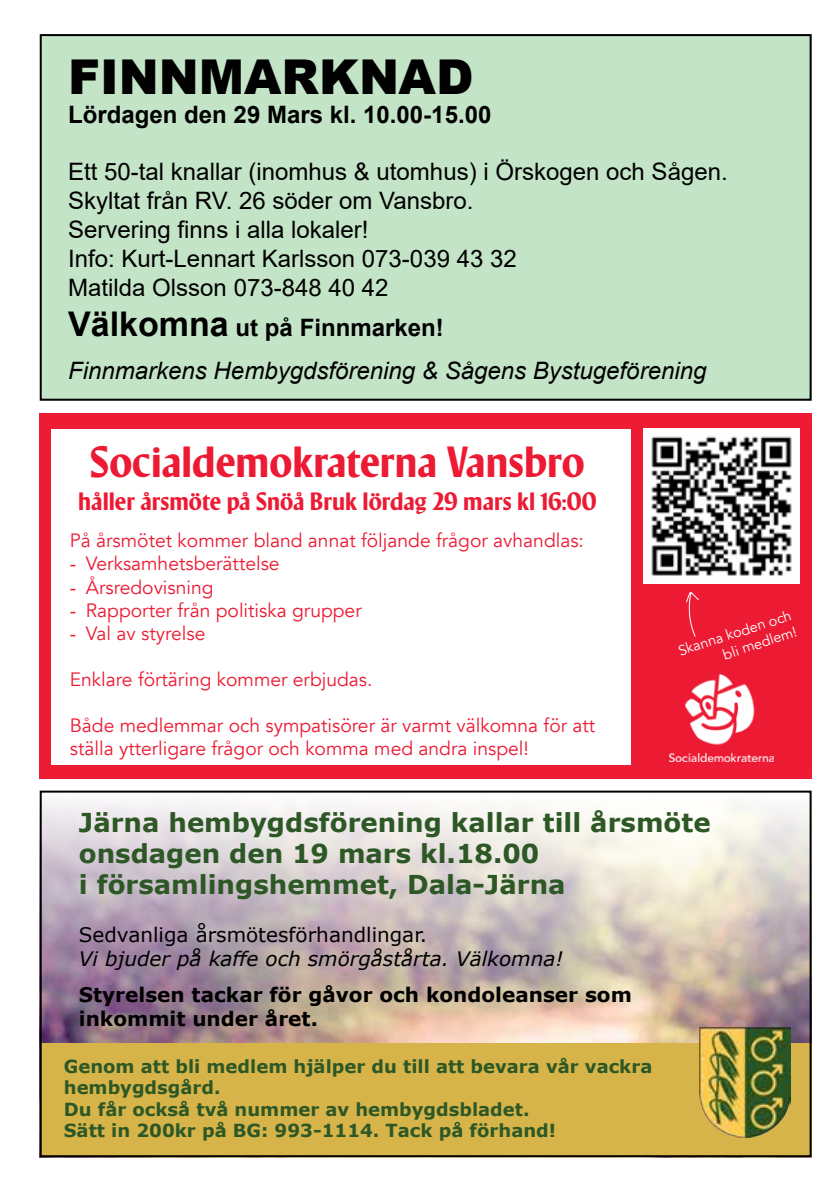
<style>
.page{position:relative;width:840px;height:1191px;background:#fff}
.page>*{position:absolute;margin:0;border:0;box-sizing:border-box;transform-origin:0 0}
.t1{font:900 48px "Arial";color:#000}
.t2{font:700 47px "Ros Display";color:#ed1a33}
.t3{font:700 27px "Ros Display";color:#ed1a33}
.t4{font:700 26px/31.2px "Verdana";color:#2d5826}
.t5{font:24px/28.8px "Arial";color:#000}
.t6{font:italic 24px/42px "Arial";color:#000}
.t7{font:700 24px "Arial";color:#000}
.t8{font:700 20px/24px "Verdana";color:#000}
.t9{font:italic 20px "Verdana";color:#000}
.t10{font:20px "Verdana";color:#000}
.t11{font:19.2px/23.2px "Avenir";color:#ed1a33}
.t12{font:700 18px/21.6px "Verdana";color:#2d5826}
.t13{font:14.4px/17.4px "Avenir";color:#fff;text-align:right}
.s1{font-weight:700;font-style:normal;font-size:34px}
.s2{font-weight:700;font-style:normal}
.s3{font-family:"Times New Roman"}
</style>
<div class="page">
<img style="left:43px;top:802px;width:765px;height:241px">
<div style="left:40px;top:1043px;width:771px;height:114px;background:#d7b449"></div>
<div style="left:40px;top:790px;width:771px;height:367px;border:2px solid #000"></div>
<img style="left:698px;top:1027px;width:92px;height:111px">
<div style="left:40px;top:34px;width:771px;height:367px;background:#c4e4c8"></div>
<div style="left:40px;top:34px;width:771px;height:367px;border:2px solid #000"></div>
<div style="left:631px;top:413px;width:180px;height:366px;background:#ed1a33"></div>
<div style="left:40px;top:765px;width:771px;height:14px;background:#ed1b34"></div>
<div style="left:40px;top:413px;width:771px;height:15px;background:#ed1b34"></div>
<img style="left:643px;top:428px;width:156px;height:156px">
<div style="left:40px;top:413px;width:11px;height:366px;background:#ed1b34"></div>
<svg style="left:686px;top:592px;width:13px;height:45px"></svg>
<img style="left:669px;top:674px;width:103px;height:87px">
<h1 class="t1" style="left:68px;top:42px;width:406px">FINNMARKNAD</h1>
<p class="t7" style="left:68px;top:97px;width:424px">Lördagen den 29 Mars kl. 10.00-15.00</p>
<p class="t5" style="left:68px;top:157px;width:660px">Ett 50-tal knallar (inomhus &amp; utomhus) i Örskogen och Sågen.<br>Skyltat från RV. 26 söder om Vansbro.<br>Servering finns i alla lokaler!<br>Info: Kurt-Lennart Karlsson 073-039 43 32<br>Matilda Olsson 073-848 40 42</p>
<p class="t6" style="left:68px;top:307px;width:639px"><span class="s1">Välkomna</span> <span class="s2">ut på Finnmarken!<br></span>Finnmarkens Hembygdsförening &amp; Sågens Bystugeförening</p>
<h2 class="t2" style="left:90px;top:430px;width:495px">Socialdemokraterna Vansbro</h2>
<h3 class="t3" style="left:78px;top:482px;width:519px">håller årsmöte på Snöå Bruk lördag 29 mars kl 16:00</h3>
<p class="t11" style="left:70px;top:529px;width:515px">På årsmötet kommer bland annat följande frågor avhandlas:</p>
<p class="t11" style="left:70px;top:552px;width:211px"><span class="s3">-</span> Verksamhetsberättelse</p>
<p class="t11" style="left:70px;top:575px;width:145px"><span class="s3">-</span> Årsredovisning</p>
<p class="t11" style="left:70px;top:599px;width:293px"><span class="s3">-</span> Rapporter från politiska grupper</p>
<p class="t11" style="left:70px;top:622px;width:137px"><span class="s3">-</span> Val av styrelse</p>
<p class="t11" style="left:70px;top:668px;width:304px">Enklare förtäring kommer erbjudas.</p>
<p class="t11" style="left:70px;top:714px;width:526px">Både medlemmar och sympatisörer är varmt välkomna för att ställa ytterligare frågor och komma med andra inspel!</p>
<p class="t13" style="left:675px;top:643px;width:119px;rotate:-18deg">Skanna koden och bli medlem!</p>
<h3 class="t4" style="left:79px;top:806px;width:633px">Järna hembygdsförening kallar till årsmöte onsdagen den 19 mars kl.18.00<br>i församlingshemmet, Dala-Järna</h3>
<p class="t10" style="left:79px;top:921px;width:349px">Sedvanliga årsmötesförhandlingar.</p>
<p class="t9" style="left:79px;top:945px;width:485px">Vi bjuder på kaffe och smörgåstårta. Välkomna!</p>
<p class="t8" style="left:79px;top:982px;width:554px">Styrelsen tackar för gåvor och kondoleanser som inkommit under året.</p>
<p class="t12" style="left:64px;top:1055px;width:589px">Genom att bli medlem hjälper du till att bevara vår vackra hembygdsgård.<br>Du får också två nummer av hembygdsbladet.<br>Sätt in 200kr på BG: 993-1114. Tack på förhand!</p>
</div>
